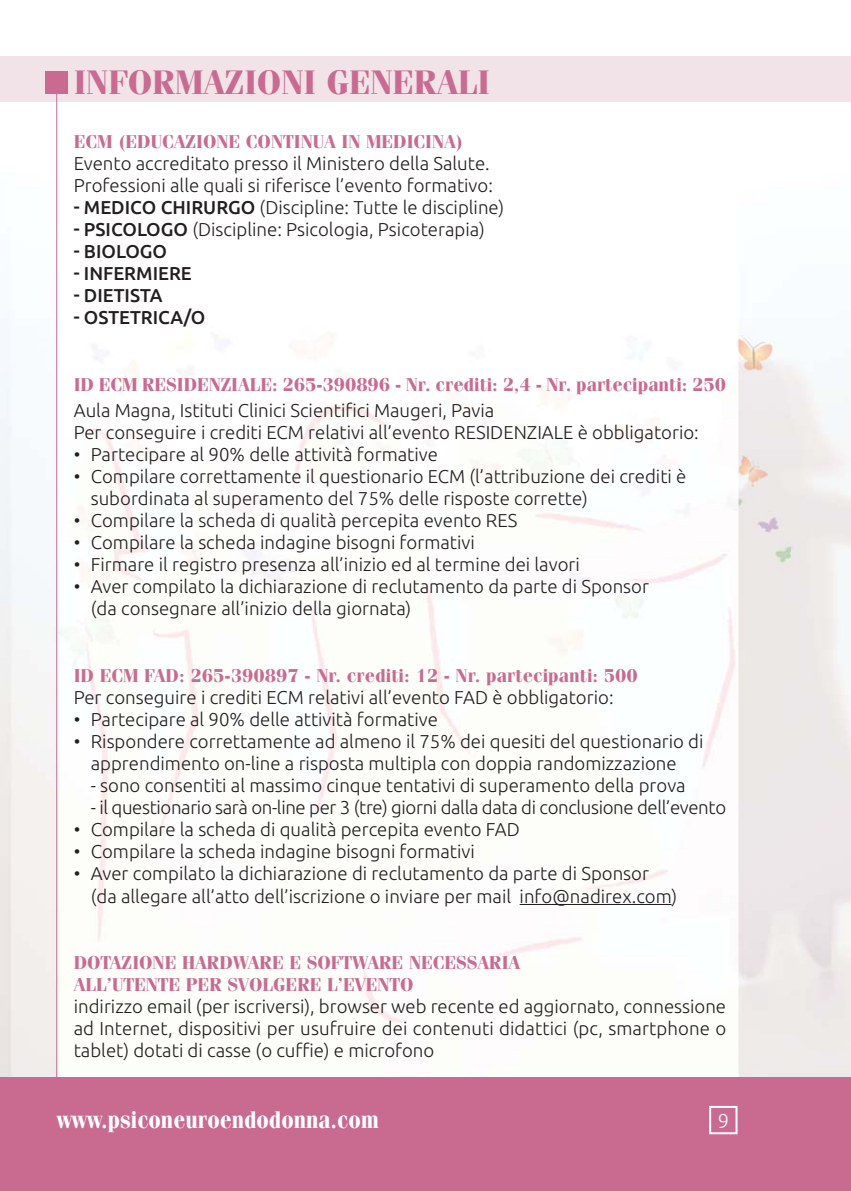
<style>
.page{position:relative;width:851px;height:1191px;background:#fff}
.page>*{position:absolute;margin:0;border:0;box-sizing:border-box;transform-origin:0 0}
.t1{font:700 34px "Fenice";color:#c96b91}
.t2{font:700 24px "Fenice";color:#fff;scale:.9 1}
.t3{font:300 20px "Ubuntu";color:#fff}
.t4{font:300 18.6px/22px "Ubuntu";color:#231f20}
.t5{font:700 18.6px/22px "Fenice";color:#c96b91}
.t6{font:300 18.6px "Ubuntu";letter-spacing:-.02em;color:#231f20}
.t7{font:500 18.6px "Ubuntu";color:#231f20}
.s1{font-weight:500}
</style>
<div class="page">
<img style="left:0;top:56px;width:850px;height:1021px">
<hr style="left:519px;top:904px;width:152px;height:1px;background:#231f20">
<div style="left:0;top:1077px;width:850px;height:114px;background:#c96b91"></div>
<div style="left:0;top:57px;width:850px;height:45px;background:#f2e3e8"></div>
<div style="left:709px;top:1106px;width:28px;height:28px;border:2px solid #fff"></div>
<hr style="left:56px;top:89px;width:1px;height:989px;background:#c96b91">
<div style="left:45px;top:71px;width:23px;height:23px;background:#c96b91"></div>
<h1 class="t1" style="left:74px;top:71px;width:418px">INFORMAZIONI GENERALI</h1>
<p class="t5" style="left:74px;top:132px;width:391px">ECM (EDUCAZIONE CONTINUA IN MEDICINA)</p>
<p class="t4" style="left:74px;top:153px;width:420px">Evento accreditato presso il Ministero della Salute.<br>Professioni alle quali si riferisce l’evento formativo:</p>
<p class="t4" style="left:74px;top:197px;width:432px"><span class="s1">- MEDICO CHIRURGO</span> (Discipline: Tutte le discipline)</p>
<p class="t4" style="left:74px;top:219px;width:412px"><span class="s1">- PSICOLOGO</span> (Discipline: Psicologia, Psicoterapia)</p>
<p class="t7" style="left:74px;top:244px;width:95px">- BIOLOGO</p>
<p class="t7" style="left:74px;top:266px;width:120px">- INFERMIERE</p>
<p class="t7" style="left:74px;top:288px;width:90px">- DIETISTA</p>
<p class="t7" style="left:74px;top:310px;width:133px">- OSTETRICA/O</p>
<p class="t5" style="left:74px;top:375px;width:654px">ID ECM RESIDENZIALE: 265-390896 - Nr. crediti: 2,4 - Nr. partecipanti: 250</p>
<p class="t4" style="left:74px;top:400px;width:626px">Aula Magna, Istituti Clinici Scientifici Maugeri, Pavia<br>Per conseguire i crediti ECM relativi all’evento RESIDENZIALE è obbligatorio:</p>
<p class="t4" style="left:74px;top:444px;width:365px">• Partecipare al 90% delle attività formative</p>
<p class="t4" style="left:91px;top:466px;width:597px;text-indent:-17px">• Compilare correttamente il questionario ECM (l’attribuzione dei crediti è subordinata al superamento del 75% delle risposte corrette)</p>
<p class="t4" style="left:74px;top:510px;width:445px">• Compilare la scheda di qualità percepita evento RES</p>
<p class="t4" style="left:74px;top:533px;width:402px">• Compilare la scheda indagine bisogni formativi</p>
<p class="t4" style="left:74px;top:555px;width:507px">• Firmare il registro presenza all’inizio ed al termine dei lavori</p>
<p class="t4" style="left:91px;top:577px;width:559px;text-indent:-17px">• Aver compilato la dichiarazione di reclutamento da parte di Sponsor (da consegnare all’inizio della giornata)</p>
<p class="t5" style="left:74px;top:666px;width:565px">ID ECM FAD: 265-390897 - Nr. crediti: 12 - Nr. partecipanti: 500</p>
<p class="t4" style="left:74px;top:687px;width:541px">Per conseguire i crediti ECM relativi all’evento FAD è obbligatorio:</p>
<p class="t4" style="left:74px;top:709px;width:365px">• Partecipare al 90% delle attività formative</p>
<p class="t4" style="left:74px;top:731px;width:631px;text-align:center">• Rispondere correttamente ad almeno il 75% dei quesiti del questionario di apprendimento on-line a risposta multipla con doppia randomizzazione</p>
<p class="t4" style="left:91px;top:775px;width:596px">- sono consentiti al massimo cinque tentativi di superamento della prova</p>
<p class="t6" style="left:91px;top:799px;width:636px">- il questionario sarà on-line per 3 (tre) giorni dalla data di conclusione dell’evento</p>
<p class="t4" style="left:74px;top:819px;width:447px">• Compilare la scheda di qualità percepita evento FAD</p>
<p class="t4" style="left:74px;top:842px;width:402px">• Compilare la scheda indagine bisogni formativi</p>
<p class="t4" style="left:91px;top:864px;width:588px;text-indent:-17px">• Aver compilato la dichiarazione di reclutamento da parte di Sponsor (da allegare all’atto dell’iscrizione o inviare per mail info@nadirex.com)</p>
<p class="t5" style="left:74px;top:953px;width:448px">DOTAZIONE HARDWARE E SOFTWARE NECESSARIA<br>ALL’UTENTE PER SVOLGERE L’EVENTO</p>
<p class="t4" style="left:74px;top:996px;width:654px;text-align:justify">indirizzo email (per iscriversi), browser web recente ed aggiornato, connessione ad Internet, dispositivi per usufruire dei contenuti didattici (pc, smartphone o tablet) dotati di casse (o cuffie) e microfono</p>
<p class="t2" style="left:57px;top:1111px;width:359px">www.psiconeuroendodonna.com</p>
<p class="t3" style="left:717px;top:1112px;width:13px">9</p>
</div>
